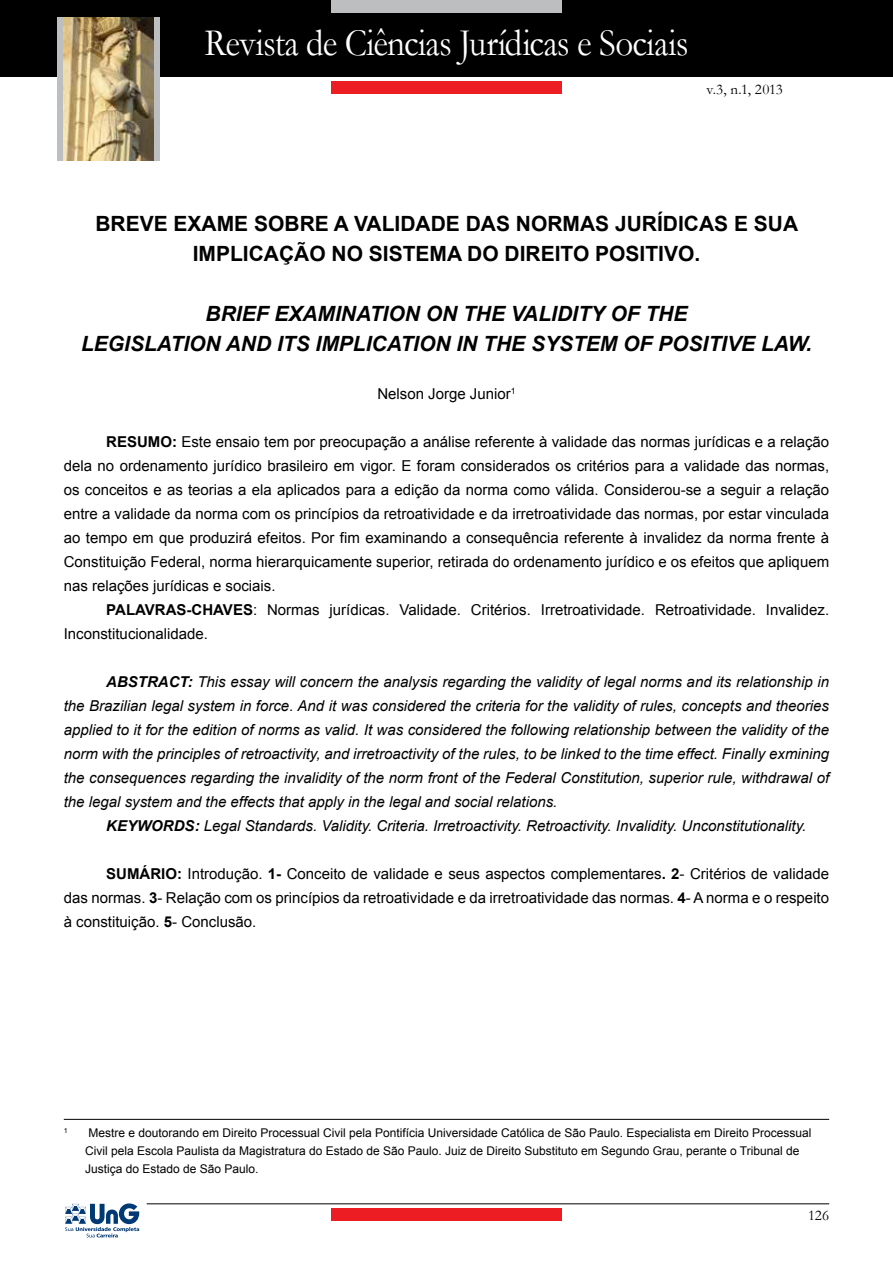
<style>
.page{position:relative;width:893px;height:1263px;background:#fff}
.page>*{position:absolute;margin:0;border:0;box-sizing:border-box;transform-origin:0 0}
.t1{font:39px "Garamond";letter-spacing:-.02em;color:#fff;scale:.9 1}
.t2{font:italic 700 21px/30px "Arial";color:#000;text-align:center}
.t3{font:700 21px/30px "Arial";color:#000;text-align:center}
.t4{font:15px/24px "Arial";color:#000;text-align:justify}
.t5{font:italic 15px "Arial";color:#000}
.t6{font:15px "Garamond";letter-spacing:-.01em;color:#000}
.t7{font:12px/18px "Arial";color:#000}
.t8{font:7.05px "Arial";color:#000}
.s1{font-weight:700}
</style>
<div class="page">
<div style="left:0;top:0;width:893px;height:77px;background:#000"></div>
<div style="left:331px;top:0;width:231px;height:13px;background:#bcbec0"></div>
<div style="left:57px;top:17px;width:7px;height:144px;background:#bcbec0"></div>
<div style="left:154px;top:17px;width:6px;height:144px;background:#bcbec0"></div>
<div style="left:331px;top:81px;width:231px;height:13px;background:#ed1d24"></div>
<div style="left:331px;top:1208px;width:231px;height:12px;background:#ed1d24"></div>
<hr style="left:147px;top:1203px;width:682px;height:1px;background:#000">
<img style="left:64px;top:18px;width:90px;height:143px">
<svg style="left:65px;top:1203px;width:74px;height:34px"></svg>
<hr style="left:64px;top:1119px;width:765px;height:1px;background:#000">
<h1 class="t1" style="left:204px;top:17px;width:539px">Revista de Ciências Jurídicas e Sociais</h1>
<p class="t6" style="left:707px;top:79px;width:78px">v.3, n.1, 2013</p>
<h2 class="t3" style="left:95px;top:209px;width:704px">BREVE EXAME SOBRE A VALIDADE DAS NORMAS JURÍDICAS E SUA<br>IMPLICAÇÃO NO SISTEMA DO DIREITO POSITIVO.</h2>
<h2 class="t2" style="left:81px;top:299px;width:732px">BRIEF EXAMINATION ON THE VALIDITY OF THE<br>LEGISLATION AND ITS IMPLICATION IN THE SYSTEM OF POSITIVE LAW.</h2>
<p class="t4" style="left:377px;top:381px;width:140px">Nelson Jorge Junior<sup>1</sup></p>
<p class="t4" style="left:64px;top:429px;width:767px;text-indent:43px"><span class="s1">RESUMO:</span> Este ensaio tem por preocupação a análise referente à validade das normas jurídicas e a relação dela no ordenamento jurídico brasileiro em vigor. E foram considerados os critérios para a validade das normas, os conceitos e as teorias a ela aplicados para a edição da norma como válida. Considerou-se a seguir a relação entre a validade da norma com os princípios da retroatividade e da irretroatividade das normas, por estar vinculada ao tempo em que produzirá efeitos. Por fim examinando a consequência referente à invalidez da norma frente à Constituição Federal, norma hierarquicamente superior, retirada do ordenamento jurídico e os efeitos que apliquem nas relações jurídicas e sociais.</p>
<p class="t4" style="left:64px;top:597px;width:767px;text-indent:43px"><span class="s1">PALAVRAS-CHAVES</span>: Normas jurídicas. Validade. Critérios. Irretroatividade. Retroatividade. Invalidez.<br>Inconstitucionalidade.</p>
<p class="t5" style="left:106px;top:672px;width:724px"><span class="s1">ABSTRACT:</span> This essay will concern the analysis regarding the validity of legal norms and its relationship in</p>
<p class="t5" style="left:64px;top:696px;width:767px">the Brazilian legal system in force. And it was considered the criteria for the validity of rules, concepts and theories</p>
<p class="t5" style="left:64px;top:720px;width:767px">applied to it for the edition of norms as valid. It was considered the following relationship between the validity of the</p>
<p class="t5" style="left:64px;top:744px;width:767px">norm with the principles of retroactivity, and irretroactivity of the rules, to be linked to the time effect. Finally exmining</p>
<p class="t5" style="left:64px;top:768px;width:767px">the consequences regarding the invalidity of the norm front of the Federal Constitution, superior rule, withdrawal of</p>
<p class="t5" style="left:64px;top:792px;width:495px">the legal system and the effects that apply in the legal and social relations.</p>
<p class="t5" style="left:106px;top:816px;width:701px"><span class="s1">KEYWORDS:</span> Legal Standards. Validity. Criteria. Irretroactivity. Retroactivity. Invalidity. Unconstitutionality.</p>
<p class="t4" style="left:64px;top:861px;width:767px;text-indent:43px"><span class="s1">SUMÁRIO:</span> Introdução. <span class="s1">1-</span> Conceito de validade e seus aspectos complementares<span class="s1">. 2</span>- Critérios de validade das normas. <span class="s1">3</span>- Relação com os princípios da retroatividade e da irretroatividade das normas. <span class="s1">4</span>- A norma e o respeito à constituição. <span class="s1">5</span>- Conclusão.</p>
<p class="t8" style="left:64px;top:1126px;width:5px">1</p>
<p class="t7" style="left:85px;top:1124px;width:728px">Mestre e doutorando em Direito Processual Civil pela Pontifícia Universidade Católica de São Paulo. Especialista em Direito Processual<br>Civil pela Escola Paulista da Magistratura do Estado de São Paulo. Juiz de Direito Substituto em Segundo Grau, perante o Tribunal de<br>Justiça do Estado de São Paulo.</p>
<p class="t6" style="left:808px;top:1206px;width:23px">126</p>
</div>
